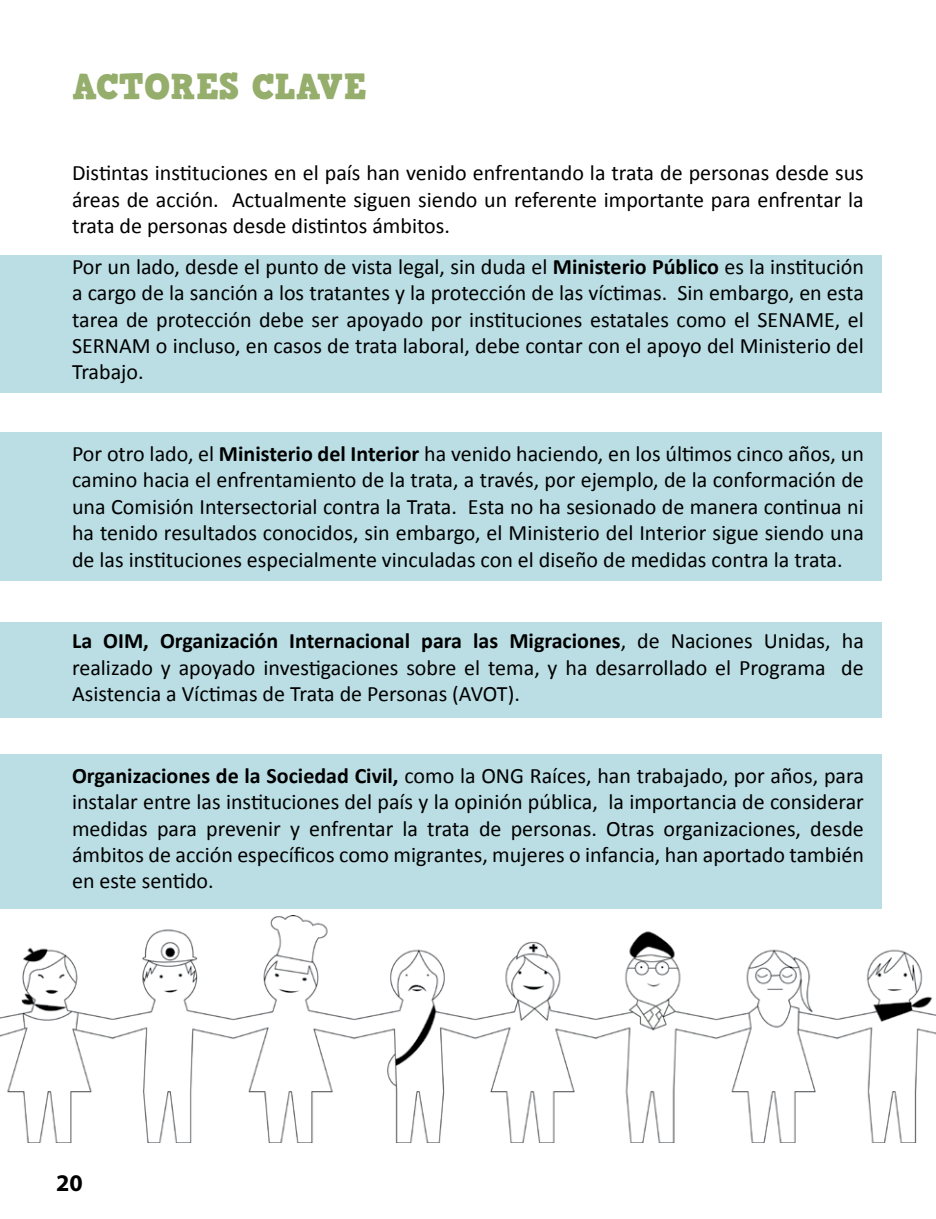
<style>
.page{position:relative;width:936px;height:1219px;background:#fff}
.page>*{position:absolute;margin:0;border:0;box-sizing:border-box;transform-origin:0 0}
.t1{font:36px "HVD Comic Serif Pro";color:#95ae6c}
.t2{font:700 24px "Myriad Pro";color:#000}
.t3{font:22px/26.4px "Calibri";color:#000;text-align:justify}
.s1{font-weight:700}
</style>
<div class="page">
<div style="left:0;top:255px;width:881px;height:138px;background:#badee4"></div>
<div style="left:0;top:433px;width:881px;height:148px;background:#badee4"></div>
<div style="left:0;top:622px;width:881px;height:95px;background:#badee4"></div>
<div style="left:0;top:754px;width:881px;height:155px;background:#badee4"></div>
<img style="left:0;top:915px;width:935px;height:227px">
<h1 class="t1" style="left:72px;top:58px;width:296px">ACTORES CLAVE</h1>
<p class="t3" style="left:72px;top:159px;width:793px">Distintas instituciones en el país han venido enfrentando la trata de personas desde sus áreas de acción. Actualmente siguen siendo un referente importante para enfrentar la trata de personas desde distintos ámbitos.</p>
<p class="t3" style="left:72px;top:252px;width:793px">Por un lado, desde el punto de vista legal, sin duda el <span class="s1">Ministerio Público</span> es la institución a cargo de la sanción a los tratantes y la protección de las víctimas. Sin embargo, en esta tarea de protección debe ser apoyado por instituciones estatales como el SENAME, el SERNAM o incluso, en casos de trata laboral, debe contar con el apoyo del Ministerio del Trabajo.</p>
<p class="t3" style="left:72px;top:440px;width:793px">Por otro lado, el <span class="s1">Ministerio del Interior</span> ha venido haciendo, en los últimos cinco años, un camino hacia el enfrentamiento de la trata, a través, por ejemplo, de la conformación de una Comisión Intersectorial contra la Trata. Esta no ha sesionado de manera continua ni ha tenido resultados conocidos, sin embargo, el Ministerio del Interior sigue siendo una de las instituciones especialmente vinculadas con el diseño de medidas contra la trata.</p>
<p class="t3" style="left:72px;top:627px;width:793px"><span class="s1">La OIM, Organización Internacional para las Migraciones</span>, de Naciones Unidas, ha realizado y apoyado investigaciones sobre el tema, y ha desarrollado el Programa de Asistencia a Víctimas de Trata de Personas (AVOT).</p>
<p class="t3" style="left:72px;top:761px;width:793px"><span class="s1">Organizaciones de la Sociedad Civil,</span> como la ONG Raíces, han trabajado, por años, para instalar entre las instituciones del país y la opinión pública, la importancia de considerar medidas para prevenir y enfrentar la trata de personas. Otras organizaciones, desde ámbitos de acción específicos como migrantes, mujeres o infancia, han aportado también en este sentido.</p>
<p class="t2" style="left:56px;top:1168px;width:28px">20</p>
</div>
